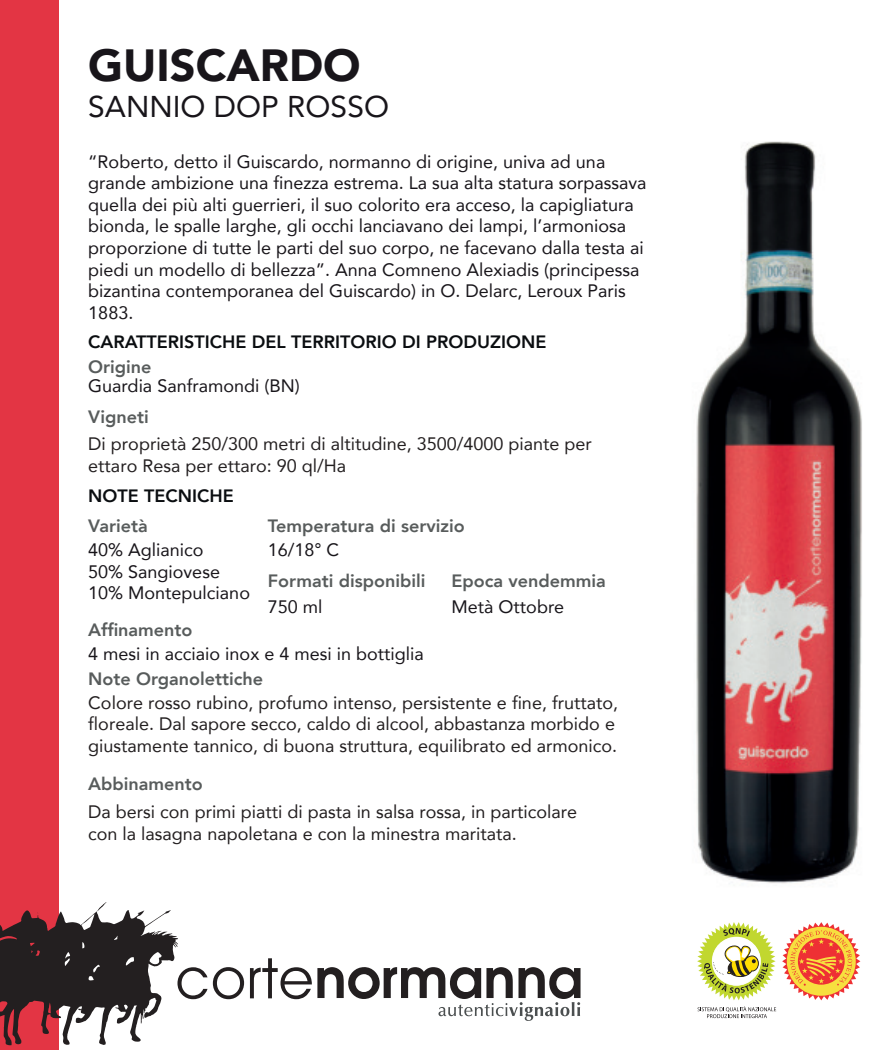
<style>
.page{position:relative;width:893px;height:1050px;background:#fff}
.page>*{position:absolute;margin:0;border:0;box-sizing:border-box;transform-origin:0 0}
.t1{font:900 45px "Avenir";color:#18151a}
.t2{font:30px "Avenir";color:#18151a}
.t3{font:18px/21.6px "Avenir";color:#18151a}
.t4{font:18px/21.6px "Avenir";color:#231f20}
.t5{font:800 17.85px "Avenir";color:#585c5c}
.t6{font:800 17.85px "Avenir";color:#0a0d10}
</style>
<div class="page">
<div style="left:0;top:0;width:59px;height:1050px;background:#e33544"></div>
<img style="left:696px;top:141px;width:166px;height:743px">
<svg style="left:0;top:902px;width:244px;height:143px"></svg>
<svg style="left:250px;top:958px;width:330px;height:63px"></svg>
<svg style="left:782px;top:922px;width:78px;height:78px"></svg>
<svg style="left:697px;top:1006px;width:79px;height:12px"></svg>
<svg style="left:697px;top:922px;width:79px;height:78px"></svg>
<h1 class="t1" style="left:88px;top:40px;width:274px">GUISCARDO</h1>
<h2 class="t2" style="left:88px;top:94px;width:302px">SANNIO DOP ROSSO</h2>
<p class="t3" style="left:88px;top:152px;width:560px">“Roberto, detto il Guiscardo, normanno di origine, univa ad una grande ambizione una finezza estrema. La sua alta statura sorpassava quella dei più alti guerrieri, il suo colorito era acceso, la capigliatura bionda, le spalle larghe, gli occhi lanciavano dei lampi, l’armoniosa proporzione di tutte le parti del suo corpo, ne facevano dalla testa ai piedi un modello di bellezza”. Anna Comneno Alexiadis (principessa bizantina contemporanea del Guiscardo) in O. Delarc, Leroux Paris 1883.</p>
<p class="t6" style="left:88px;top:335px;width:460px">CARATTERISTICHE DEL TERRITORIO DI PRODUZIONE</p>
<p class="t5" style="left:88px;top:360px;width:65px">Origine</p>
<p class="t5" style="left:88px;top:410px;width:62px">Vigneti</p>
<p class="t3" style="left:88px;top:376px;width:213px">Guardia Sanframondi (BN)</p>
<p class="t4" style="left:88px;top:435px;width:505px">Di proprietà 250/300 metri di altitudine, 3500/4000 piante per ettaro Resa per ettaro: 90 ql/Ha</p>
<p class="t6" style="left:88px;top:489px;width:147px">NOTE TECNICHE</p>
<p class="t5" style="left:88px;top:518px;width:61px">Varietà</p>
<p class="t5" style="left:268px;top:518px;width:199px">Temperatura di servizio</p>
<p class="t5" style="left:268px;top:574px;width:159px">Formati disponibili</p>
<p class="t5" style="left:452px;top:574px;width:156px">Epoca vendemmia</p>
<p class="t3" style="left:88px;top:540px;width:163px">40% Aglianico<br>50% Sangiovese<br>10% Montepulciano</p>
<p class="t3" style="left:268px;top:541px;width:73px">16/18° C</p>
<p class="t3" style="left:268px;top:597px;width:56px">750 ml</p>
<p class="t3" style="left:452px;top:597px;width:114px">Metà Ottobre</p>
<p class="t3" style="left:88px;top:644px;width:337px">4 mesi in acciaio inox e 4 mesi in bottiglia</p>
<p class="t5" style="left:88px;top:616px;width:106px">Affinamento</p>
<p class="t5" style="left:88px;top:671px;width:177px">Note Organolettiche</p>
<p class="t4" style="left:88px;top:693px;width:531px">Colore rosso rubino, profumo intenso, persistente e fine, fruttato, floreale. Dal sapore secco, caldo di alcool, abbastanza morbido e giustamente tannico, di buona struttura, equilibrato ed armonico.</p>
<p class="t5" style="left:88px;top:777px;width:116px">Abbinamento</p>
<p class="t4" style="left:88px;top:802px;width:490px">Da bersi con primi piatti di pasta in salsa rossa, in particolare con la lasagna napoletana e con la minestra maritata.</p>
</div>
